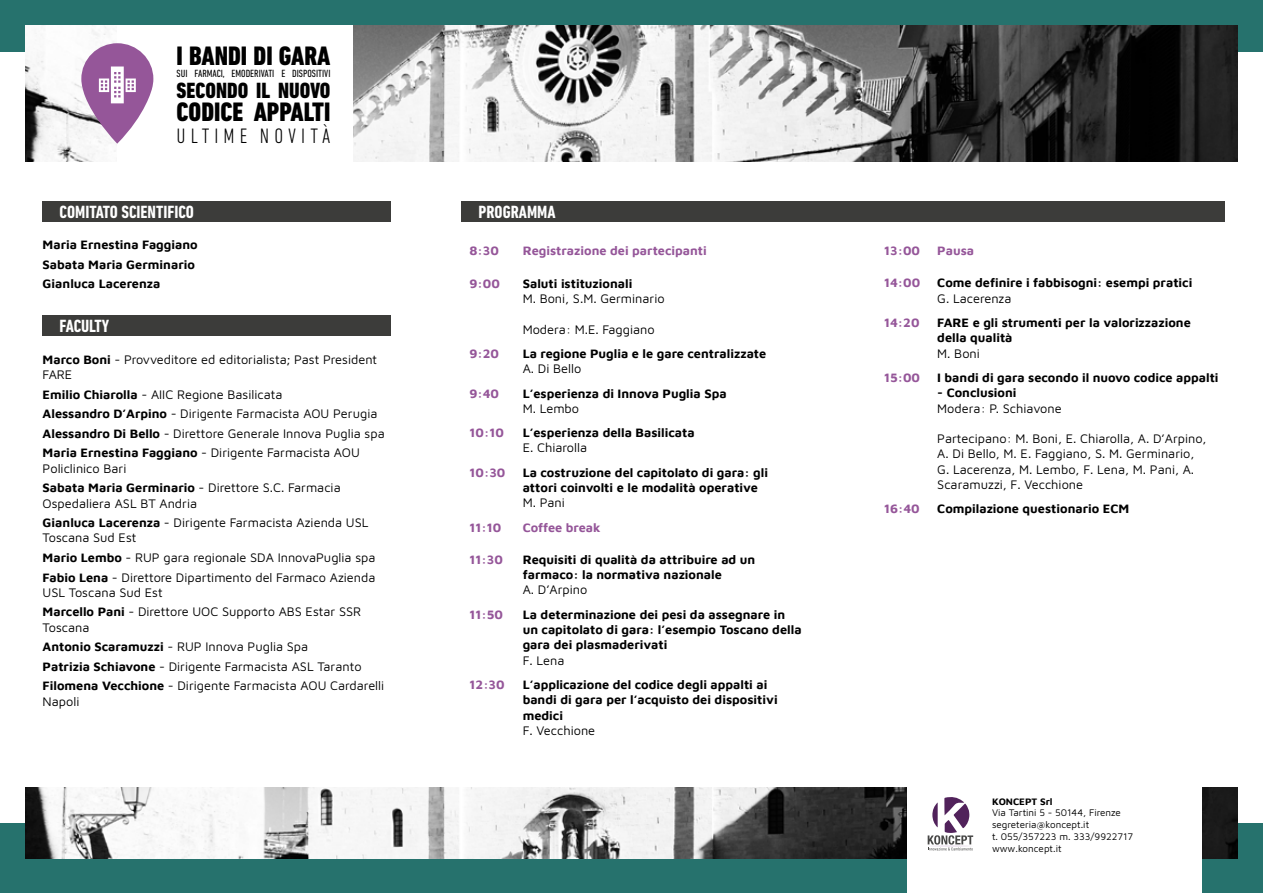
<style>
.page{position:relative;width:1263px;height:893px;background:#fff}
.page>*{position:absolute;margin:0;border:0;box-sizing:border-box;transform-origin:0 0}
.t1{font:800 condensed 27.15px "DIN Next LT Pro";color:#000}
.t2{font:800 condensed 22.5px "DIN Next LT Pro";color:#000}
.t3{font:300 condensed 21.3px "DIN Next LT Pro";letter-spacing:.24em;color:#000}
.t4{font:700 condensed 18px "DIN Next LT Pro";color:#fff}
.t5{font:12.75px/19.5px "Maven Pro";color:#000}
.t6{font:700 12.75px/15.3px "Maven Pro";color:#000}
.t7{font:700 12.75px "Maven Pro";color:#955699}
.t8{font:condensed 10.65px "DIN Next LT Pro";color:#000}
.t9{font:9.9px/11.9px "Maven Pro";color:#000}
.t10{font:700 9.9px "Maven Pro";color:#000}
.s1{font-weight:700}
</style>
<div class="page">
<div style="left:0;top:0;width:1263px;height:52px;background:#26726d"></div>
<div style="left:0;top:823px;width:1263px;height:70px;background:#26726d"></div>
<img style="left:26px;top:26px;width:1211px;height:136px">
<img style="left:26px;top:788px;width:1211px;height:71px">
<div style="left:43px;top:315px;width:348px;height:21px;background:#3c3c3a"></div>
<div style="left:43px;top:201px;width:348px;height:21px;background:#3c3c3a"></div>
<div style="left:461px;top:201px;width:763px;height:21px;background:#3c3c3a"></div>
<div style="left:117px;top:26px;width:235px;height:140px;background:#fff"></div>
<svg style="left:81px;top:43px;width:72px;height:101px"></svg>
<div style="left:907px;top:785px;width:295px;height:108px;background:#fff"></div>
<svg style="left:928px;top:797px;width:45px;height:53px"></svg>
<h1 class="t1" style="left:177px;top:40px;width:155px">I BANDI DI GARA</h1>
<p class="t8" style="left:177px;top:68px;width:155px">SUI FARMACI, EMODERIVATI E DISPOSITIVI</p>
<h2 class="t2" style="left:177px;top:77px;width:155px">SECONDO IL NUOVO</h2>
<h1 class="t1" style="left:177px;top:96px;width:155px">CODICE APPALTI</h1>
<h3 class="t3" style="left:177px;top:124px;width:155px">ULTIME NOVITÀ</h3>
<h3 class="t4" style="left:60px;top:202px;width:136px">COMITATO SCIENTIFICO</h3>
<h3 class="t4" style="left:478px;top:202px;width:79px">PROGRAMMA</h3>
<p class="t7" style="left:470px;top:242px;width:31px">8:30</p>
<p class="t7" style="left:523px;top:242px;width:186px">Registrazione dei partecipanti</p>
<p class="t7" style="left:470px;top:274px;width:32px">9:00</p>
<p class="t6" style="left:523px;top:275px;width:111px">Saluti istituzionali</p>
<p class="t5" style="left:523px;top:288px;width:143px">M. Boni, S.M. Germinario</p>
<p class="t5" style="left:523px;top:319px;width:134px">Modera: M.E. Faggiano</p>
<p class="t7" style="left:470px;top:344px;width:31px">9:20</p>
<p class="t6" style="left:523px;top:345px;width:245px">La regione Puglia e le gare centralizzate</p>
<p class="t5" style="left:523px;top:358px;width:60px">A. Di Bello</p>
<p class="t7" style="left:470px;top:384px;width:31px">9:40</p>
<p class="t6" style="left:523px;top:385px;width:205px">L’esperienza di Innova Puglia Spa</p>
<p class="t5" style="left:523px;top:398px;width:58px">M. Lembo</p>
<p class="t7" style="left:470px;top:424px;width:36px">10:10</p>
<p class="t6" style="left:523px;top:424px;width:173px">L’esperienza della Basilicata</p>
<p class="t5" style="left:523px;top:437px;width:66px">E. Chiarolla</p>
<p class="t7" style="left:470px;top:463px;width:37px">10:30</p>
<p class="t6" style="left:523px;top:464px;width:247px">La costruzione del capitolato di gara: gli attori coinvolti e le modalità operative</p>
<p class="t5" style="left:523px;top:492px;width:44px">M. Pani</p>
<p class="t7" style="left:470px;top:518px;width:33px">11:10</p>
<p class="t7" style="left:523px;top:518px;width:80px">Coffee break</p>
<p class="t7" style="left:470px;top:550px;width:35px">11:30</p>
<p class="t6" style="left:523px;top:551px;width:234px">Requisiti di qualità da attribuire ad un farmaco: la normativa nazionale</p>
<p class="t5" style="left:523px;top:579px;width:66px">A. D’Arpino</p>
<p class="t7" style="left:470px;top:605px;width:35px">11:50</p>
<p class="t6" style="left:523px;top:606px;width:280px">La determinazione dei pesi da assegnare in un capitolato di gara: l’esempio Toscano della gara dei plasmaderivati</p>
<p class="t5" style="left:523px;top:650px;width:43px">F. Lena</p>
<p class="t7" style="left:470px;top:675px;width:37px">12:30</p>
<p class="t6" style="left:523px;top:676px;width:256px">L’applicazione del codice degli appalti ai bandi di gara per l’acquisto dei dispositivi medici</p>
<p class="t5" style="left:523px;top:720px;width:74px">F. Vecchione</p>
<p class="t6" style="left:43px;top:234px;width:157px;line-height:19.5px">Maria Ernestina Faggiano<br>Sabata Maria Germinario<br>Gianluca Lacerenza</p>
<h3 class="t4" style="left:60px;top:316px;width:51px">FACULTY</h3>
<p class="t5" style="left:43px;top:351px;width:336px;line-height:15.3px"><span class="s1">Marco Boni</span> - Provveditore ed editorialista; Past President<br>FARE</p>
<p class="t5" style="left:43px;top:384px;width:344px"><span class="s1">Emilio Chiarolla</span> - AIIC Regione Basilicata<br><span class="s1">Alessandro D’Arpino</span> - Dirigente Farmacista AOU Perugia <span class="s1">Alessandro Di Bello</span> - Direttore Generale Innova Puglia spa <span class="s1">Maria Ernestina Faggiano</span> - Dirigente Farmacista AOU</p>
<p class="t5" style="left:43px;top:458px;width:300px">Policlinico Bari<br><span class="s1">Sabata Maria Germinario</span> - Direttore S.C. Farmacia</p>
<p class="t5" style="left:43px;top:493px;width:327px">Ospedaliera ASL BT Andria<br><span class="s1">Gianluca Lacerenza</span> - Dirigente Farmacista Azienda USL</p>
<p class="t5" style="left:43px;top:527px;width:334px">Toscana Sud Est<br><span class="s1">Mario Lembo</span> - RUP gara regionale SDA InnovaPuglia spa<br><span class="s1">Fabio Lena</span> - Direttore Dipartimento del Farmaco Azienda</p>
<p class="t5" style="left:43px;top:582px;width:320px">USL Toscana Sud Est<br><span class="s1">Marcello Pani</span> - Direttore UOC Supporto ABS Estar SSR</p>
<p class="t5" style="left:43px;top:617px;width:343px">Toscana<br><span class="s1">Antonio Scaramuzzi</span> - RUP Innova Puglia Spa<br><span class="s1">Patrizia Schiavone</span> - Dirigente Farmacista ASL Taranto <span class="s1">Filomena Vecchione</span> - Dirigente Farmacista AOU Cardarelli</p>
<p class="t5" style="left:43px;top:691px;width:38px">Napoli</p>
<p class="t7" style="left:884px;top:242px;width:37px">13:00</p>
<p class="t7" style="left:937px;top:242px;width:38px">Pausa</p>
<p class="t7" style="left:884px;top:274px;width:38px">14:00</p>
<p class="t6" style="left:937px;top:274px;width:257px">Come definire i fabbisogni: esempi pratici</p>
<p class="t5" style="left:937px;top:288px;width:76px">G. Lacerenza</p>
<p class="t7" style="left:884px;top:314px;width:37px">14:20</p>
<p class="t6" style="left:937px;top:314px;width:255px">FARE e gli strumenti per la valorizzazione della qualità</p>
<p class="t5" style="left:937px;top:343px;width:44px">M. Boni</p>
<p class="t7" style="left:884px;top:369px;width:37px">15:00</p>
<p class="t6" style="left:937px;top:369px;width:283px">I bandi di gara secondo il nuovo codice appalti</p>
<p class="t6" style="left:937px;top:384px;width:81px">- Conclusioni</p>
<p class="t5" style="left:937px;top:398px;width:126px">Modera: P. Schiavone</p>
<p class="t5" style="left:937px;top:430px;width:271px;line-height:15.3px">Partecipano: M. Boni, E. Chiarolla, A. D’Arpino, A. Di Bello, M. E. Faggiano, S. M. Germinario, G. Lacerenza, M. Lembo, F. Lena, M. Pani, A.<br>Scaramuzzi, F. Vecchione</p>
<p class="t7" style="left:884px;top:500px;width:37px">16:40</p>
<p class="t6" style="left:937px;top:500px;width:193px">Compilazione questionario ECM</p>
<p class="t10" style="left:992px;top:794px;width:62px">KONCEPT Srl</p>
<p class="t9" style="left:992px;top:806px;width:143px">Via Tartini 5 - 50144, Firenze segreteria@koncept.it<br>t. 055/357223 m. 333/9922717 www.koncept.it</p>
</div>
